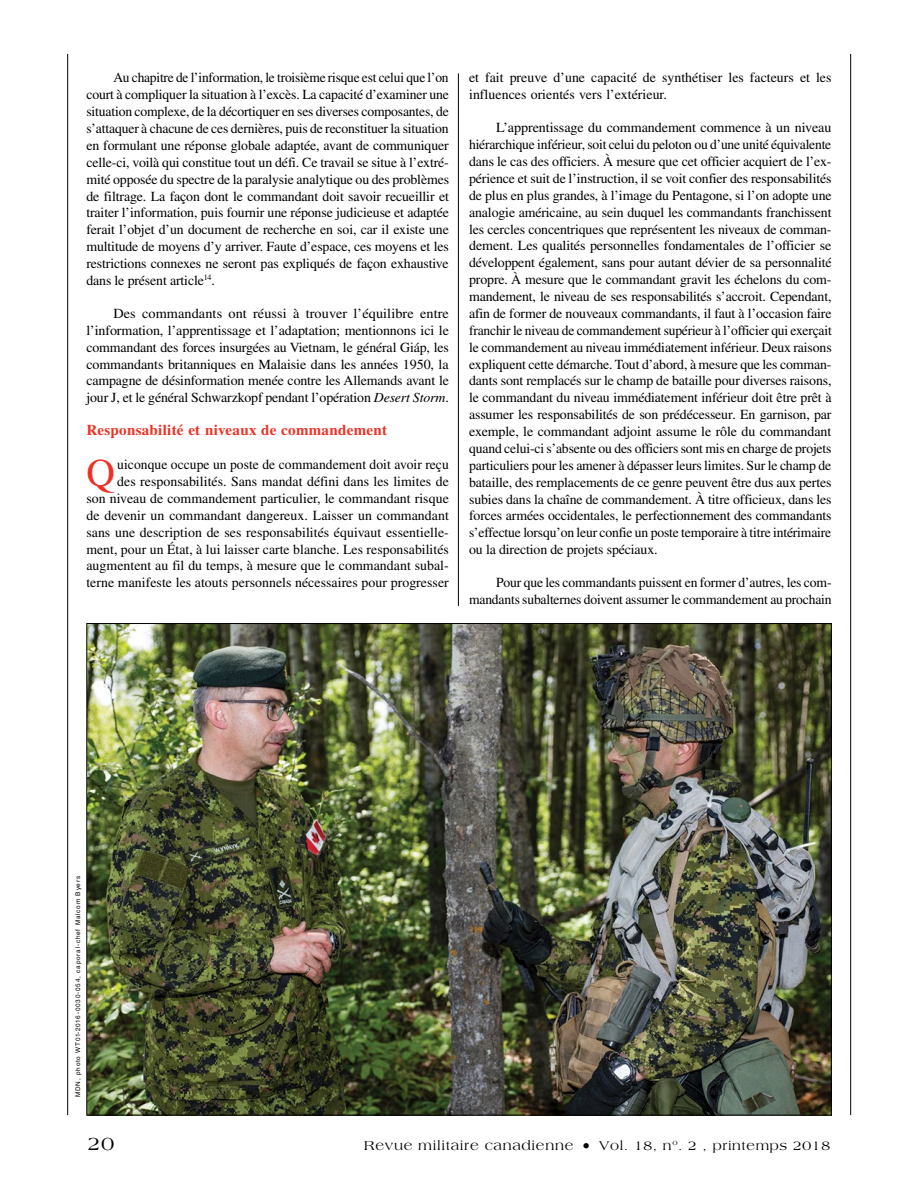
<style>
.page{position:relative;width:918px;height:1188px;background:#fff}
.page>*{position:absolute;margin:0;border:0;box-sizing:border-box;transform-origin:0 0}
.t1{font:39.3px "Times LT Std";color:#ee3124}
.t2{font:19.5px "Americana Std";color:#000}
.t3{font:700 15px "Times LT Std";letter-spacing:.02em;color:#ee3124}
.t4{font:13.8px/16.8px "Times LT Std";color:#000;text-align:justify}
.t5{font:13.8px "Americana Std";letter-spacing:.05em;color:#000}
.t6{font:6.3px "Helvetica LT Std";letter-spacing:.125em;color:#000}
.s1{font-style:italic}
.s2{font-size:16.5px}
.s3{font-size:13.5px}
</style>
<div class="page">
<hr style="left:850px;top:54px;width:1px;height:1061px;background:#000">
<hr style="left:67px;top:54px;width:1px;height:1061px;background:#000">
<img style="left:88px;top:625px;width:742px;height:488px">
<hr style="left:458px;top:73px;width:1px;height:533px;background:#000">
<p class="t4" style="left:86px;top:69px;width:364px;text-indent:27px">Au chapitre de l’information, le troisième risque est celui que l’on court à compliquer la situation à l’excès. La capacité d’examiner une situation complexe, de la décortiquer en ses diverses composantes, de s’attaquer à chacune de ces dernières, puis de reconstituer la situation en formulant une réponse globale adaptée, avant de communiquer celle-ci, voilà qui constitue tout un défi. Ce travail se situe à l’extré&shy;mité opposée du spectre de la paralysie analytique ou des problèmes de filtrage. La façon dont le commandant doit savoir recueillir et traiter l’information, puis fournir une réponse judicieuse et adaptée ferait l’objet d’un document de recherche en soi, car il existe une multitude de moyens d’y arriver. Faute d’espace, ces moyens et les restrictions connexes ne seront pas expliqués de façon exhaustive dans le présent article<sup>14</sup>.</p>
<p class="t4" style="left:86px;top:305px;width:364px;text-indent:27px">Des commandants ont réussi à trouver l’équilibre entre l’information, l’apprentissage et l’adaptation; mentionnons ici le commandant des forces insurgées au Vietnam, le général Giáp, les commandants britanniques en Malaisie dans les années 1950, la campagne de désinformation menée contre les Allemands avant le jour J, et le général Schwarzkopf pendant l’opération <span class="s1">Desert Storm</span>.</p>
<p class="t3" style="left:86px;top:421px;width:302px">Responsabilité et niveaux de commandement</p>
<h1 class="t1" style="left:86px;top:451px;width:30px">Q</h1>
<p class="t4" style="left:86px;top:456px;width:364px;text-align:right">uiconque occupe un poste de commandement doit avoir reçu<br>des responsabilités. Sans mandat défini dans les limites de<br>son niveau de commandement particulier, le commandant risque de devenir un commandant dangereux. Laisser un commandant sans une description de ses responsabilités équivaut essentielle&shy;ment, pour un État, à lui laisser carte blanche. Les responsabilités augmentent au fil du temps, à mesure que le commandant subal&shy;terne manifeste les atouts personnels nécessaires pour progresser</p>
<p class="t4" style="left:469px;top:69px;width:364px">et fait preuve d’une capacité de synthétiser les facteurs et les influences orientés vers l’extérieur.</p>
<p class="t4" style="left:469px;top:119px;width:364px;text-indent:27px">L’apprentissage du commandement commence à un niveau hiérarchique inférieur, soit celui du peloton ou d’une unité équivalente dans le cas des officiers. À mesure que cet officier acquiert de l’ex&shy;périence et suit de l’instruction, il se voit confier des responsabilités de plus en plus grandes, à l’image du Pentagone, si l’on adopte une analogie américaine, au sein duquel les commandants franchissent les cercles concentriques que représentent les niveaux de comman&shy;dement. Les qualités personnelles fondamentales de l’officier se développent également, sans pour autant dévier de sa personnalité propre. À mesure que le commandant gravit les échelons du com&shy;mandement, le niveau de ses responsabilités s’accroit. Cependant, afin de former de nouveaux commandants, il faut à l’occasion faire franchir le niveau de commandement supérieur à l’officier qui exerçait le commandement au niveau immédiatement inférieur. Deux raisons expliquent cette démarche. Tout d’abord, à mesure que les comman&shy;dants sont remplacés sur le champ de bataille pour diverses raisons, le commandant du niveau immédiatement inférieur doit être prêt à assumer les responsabilités de son prédécesseur. En garnison, par exemple, le commandant adjoint assume le rôle du commandant quand celui-ci s’absente ou des officiers sont mis en charge de projets particuliers pour les amener à dépasser leurs limites. Sur le champ de bataille, des remplacements de ce genre peuvent être dus aux pertes subies dans la chaîne de commandement. À titre officieux, dans les forces armées occidentales, le perfectionnement des commandants s’effectue lorsqu’on leur confie un poste temporaire à titre intérimaire ou la direction de projets spéciaux.</p>
<p class="t4" style="left:469px;top:574px;width:364px;text-align:right">Pour que les commandants puissent en former d’autres, les com&shy;mandants subalternes doivent assumer le commandement au prochain</p>
<p class="t6" style="left:74px;top:1097px;width:222px;rotate:-90deg">MDN, photo WT01-2016-0030-054, caporal-chef Malcom Byers</p>
<h2 class="t2" style="left:88px;top:1132px;width:28px">20</h2>
<p class="t5" style="left:364px;top:1137px;width:467px">Revue militaire canadienne <span class="s2">•</span> <span class="s3">Vol. 18, n</span><sup>o</sup><span class="s3">. 2 , printemps 2018</span></p>
</div>
